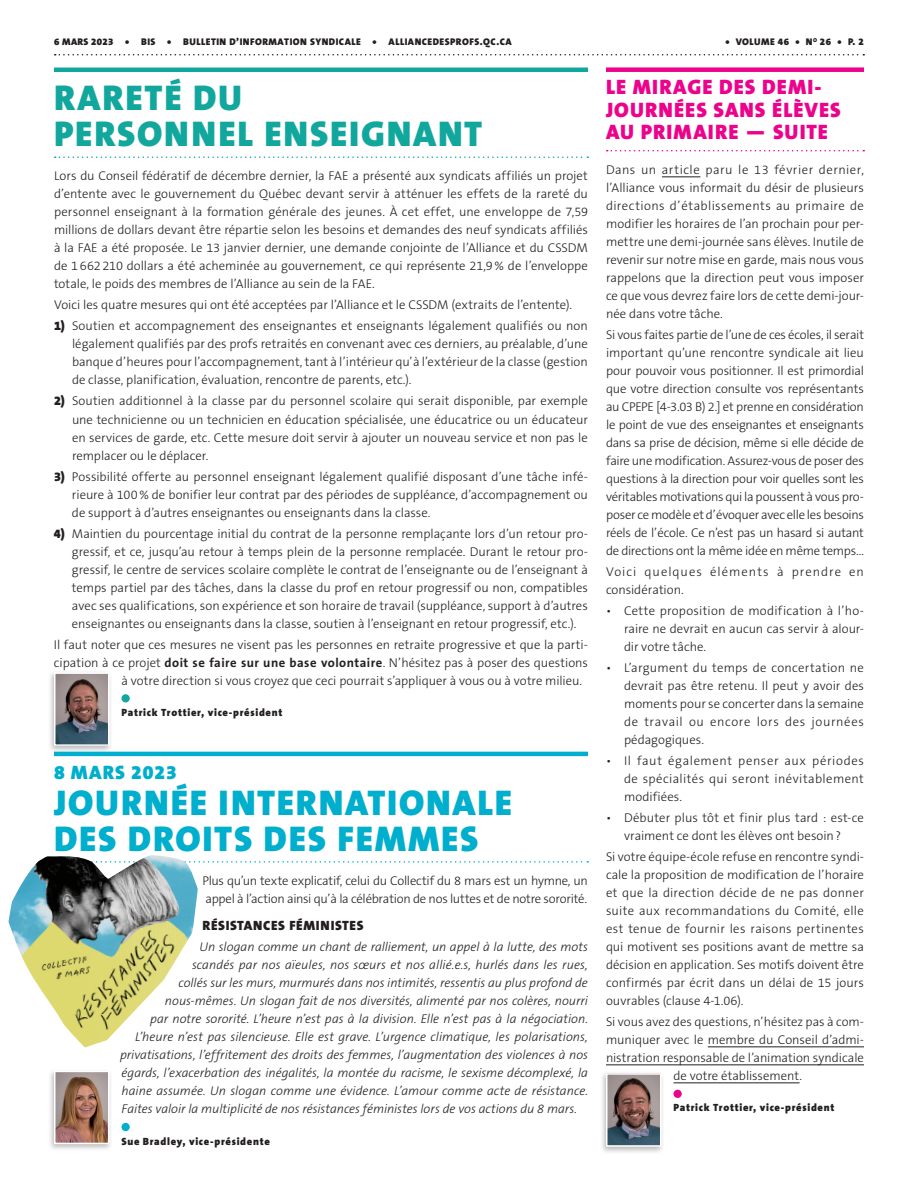
<style>
.page{position:relative;width:918px;height:1188px;background:#fff}
.page>*{position:absolute;margin:0;border:0;box-sizing:border-box;transform-origin:0 0}
.t1{font:900 36px/36px "The Sans B9";letter-spacing:.05em;color:#00aecd}
.t2{font:900 36px/36px "The Sans B9";letter-spacing:.05em;color:#12a79d}
.t3{font:900 21px/22.5px "The Sans B9";letter-spacing:.05em;color:#ed028c}
.t4{font:900 19.5px "The Sans B9";letter-spacing:.05em;color:#00aecd}
.t5{font:900 13.5px "The Sans B9";letter-spacing:.05em;color:#231f20}
.t6{font:300 12.75px/18px "The Sans B3";color:#231f20;text-align:justify}
.t7{font:italic 300 12.75px "The Sans B3";color:#231f20}
.t8{font:300 12.75px/18px "The Sans B3";letter-spacing:-.02em;color:#231f20}
.t9{font:300 12.75px/18px "The Sans B3";letter-spacing:.075em;color:#231f20}
.t10{font:900 10.5px "The Sans B9";letter-spacing:.07em;color:#231f20}
.t11{font:900 9.75px "The Sans B9";letter-spacing:.05em;color:#231f20}
.s1{font-family:"The Sans B9";font-weight:900}
.s2{font-family:"The Sans B7";font-weight:700}
</style>
<div class="page">
<hr style="left:54px;top:68px;width:534px;height:4px;background:#12a79d">
<svg style="left:55px;top:156px;width:533px;height:2px"></svg>
<div style="left:122px;top:694px;width:8px;height:8px;background:#12a79d;border-radius:50%"></div>
<svg style="left:55px;top:54px;width:809px;height:2px"></svg>
<div style="left:47px;top:670px;width:66px;height:84px;background:#231f20;opacity:.3"></div>
<img style="left:57px;top:675px;width:50px;height:68px">
<div style="left:54px;top:672px;width:56px;height:74px;border:2px solid #fff"></div>
<div style="left:606px;top:67px;width:258px;height:5px;background:#ed028c"></div>
<svg style="left:607px;top:150px;width:257px;height:1px"></svg>
<hr style="left:662px;top:177px;width:38px;height:1px;background:#231f20">
<hr style="left:708px;top:1047px;width:156px;height:1px;background:#231f20">
<hr style="left:606px;top:1065px;width:258px;height:1px;background:#231f20">
<hr style="left:674px;top:1083px;width:126px;height:1px;background:#231f20">
<div style="left:674px;top:1090px;width:8px;height:8px;background:#ed028c;border-radius:50%"></div>
<hr style="left:54px;top:752px;width:534px;height:4px;background:#00aecd">
<svg style="left:198px;top:861px;width:390px;height:2px"></svg>
<div style="left:122px;top:1123px;width:8px;height:8px;background:#00aecd;border-radius:50%"></div>
<div style="left:599px;top:1071px;width:66px;height:83px;background:#231f20;opacity:.3"></div>
<img style="left:609px;top:1076px;width:50px;height:68px">
<div style="left:606px;top:1073px;width:56px;height:74px;border:2px solid #fff"></div>
<img style="left:9px;top:855px;width:189px;height:192px">
<div style="left:47px;top:1068px;width:66px;height:84px;background:#231f20;opacity:.3"></div>
<img style="left:57px;top:1074px;width:50px;height:67px">
<div style="left:54px;top:1071px;width:56px;height:73px;border:2px solid #fff"></div>
<p class="t11" style="left:54px;top:36px;width:459px">6 MARS 2023 • BIS • BULLETIN D’INFORMATION SYNDICALE • ALLIANCEDESPROFS.QC.CA</p>
<p class="t11" style="left:725px;top:36px;width:140px">• VOLUME 46 • N<sup>O</sup> 26 • P. 2</p>
<h2 class="t3" style="left:606px;top:77px;width:236px">LE MIRAGE DES DEMI-<br>JOURNÉES SANS ÉLÈVES<br>AU PRIMAIRE — SUITE</h2>
<p class="t6" style="left:606px;top:161px;width:260px">Dans un article paru le 13 février dernier, l’Alliance vous informait du désir de plusieurs directions d’établissements au primaire de modifier les horaires de l’an prochain pour per&shy;mettre une demi-journée sans élèves. Inutile de revenir sur notre mise en garde, mais nous vous rappelons que la direction peut vous imposer ce que vous devrez faire lors de cette demi-jour&shy;née dans votre tâche.</p>
<p class="t6" style="left:606px;top:326px;width:260px">Si vous faites partie de l’une de ces écoles, il serait important qu’une rencontre syndicale ait lieu pour pouvoir vous positionner. Il est primordial que votre direction consulte vos représentants au CPEPE [4-3.03 B) 2.] et prenne en considération le point de vue des enseignantes et enseignants dans sa prise de décision, même si elle décide de faire une modification. Assurez-vous de poser des questions à la direction pour voir quelles sont les véritables motivations qui la poussent à vous pro&shy;poser ce modèle et d’évoquer avec elle les besoins réels de l’école. Ce n’est pas un hasard si autant de directions ont la même idée en même temps…</p>
<p class="t9" style="left:606px;top:563px;width:260px">Voici quelques éléments à prendre en considération.</p>
<p class="t6" style="left:624px;top:602px;width:242px;text-indent:-18px">• Cette proposition de modification à l’ho&shy;raire ne devrait en aucun cas servir à alour&shy;dir votre tâche.</p>
<p class="t6" style="left:624px;top:659px;width:242px;text-indent:-18px">• L’argument du temps de concertation ne devrait pas être retenu. Il peut y avoir des moments pour se concerter dans la semaine de travail ou encore lors des journées pédagogiques.</p>
<p class="t6" style="left:624px;top:752px;width:242px;text-indent:-18px">• Il faut également penser aux périodes de spécialités qui seront inévitablement modifiées.</p>
<p class="t6" style="left:606px;top:809px;width:259px;text-align:center">• Débuter plus tôt et finir plus tard : est-ce vraiment ce dont les élèves ont besoin?</p>
<p class="t6" style="left:606px;top:848px;width:260px">Si votre équipe-école refuse en rencontre syndi&shy;cale la proposition de modification de l’horaire et que la direction décide de ne pas donner suite aux recommandations du Comité, elle est tenue de fournir les raisons pertinentes qui motivent ses positions avant de mettre sa décision en application. Ses motifs doivent être confirmés par écrit dans un délai de 15 jours ouvrables (clause 4-1.06).</p>
<p class="t6" style="left:606px;top:1013px;width:260px;text-align:center">Si vous avez des questions, n’hésitez pas à com&shy;muniquer avec le membre du Conseil d’admi&shy;nistration responsable de l’animation syndicale de votre établissement.</p>
<p class="t10" style="left:673px;top:1102px;width:162px">Patrick Trottier, vice-président</p>
<h1 class="t2" style="left:54px;top:81px;width:430px">RARETÉ DU<br>PERSONNEL ENSEIGNANT</h1>
<p class="t6" style="left:54px;top:168px;width:536px">Lors du Conseil fédératif de décembre dernier, la FAE a présenté aux syndicats affiliés un projet d’entente avec le gouvernement du Québec devant servir à atténuer les effets de la rareté du personnel enseignant à la formation générale des jeunes. À cet effet, une enveloppe de 7,59 millions de dollars devant être répartie selon les besoins et demandes des neuf syndicats affiliés à la FAE a été proposée. Le 13 janvier dernier, une demande conjointe de l’Alliance et du CSSDM de 1662210 dollars a été acheminée au gouvernement, ce qui représente 21,9% de l’enveloppe totale, le poids des membres de l’Alliance au sein de la FAE.</p>
<p class="t6" style="left:54px;top:297px;width:520px">Voici les quatre mesures qui ont été acceptées par l’Alliance et le CSSDM (extraits de l’entente).</p>
<p class="t6" style="left:72px;top:318px;width:517px;text-indent:-18px"><span class="s1">1)</span> Soutien et accompagnement des enseignantes et enseignants légalement qualifiés ou non légalement qualifiés par des profs retraités en convenant avec ces derniers, au préalable, d’une banque d’heures pour l’accompagnement, tant à l’intérieur qu’à l’extérieur de la classe (gestion de classe, planification, évaluation, rencontre de parents, etc.).</p>
<p class="t6" style="left:72px;top:393px;width:517px;text-indent:-18px"><span class="s1">2)</span> Soutien additionnel à la classe par du personnel scolaire qui serait disponible, par exemple une technicienne ou un technicien en éducation spécialisée, une éducatrice ou un éducateur en services de garde, etc. Cette mesure doit servir à ajouter un nouveau service et non pas le remplacer ou le déplacer.</p>
<p class="t6" style="left:72px;top:468px;width:518px;text-indent:-18px"><span class="s1">3)</span> Possibilité offerte au personnel enseignant légalement qualifié disposant d’une tâche infé&shy;rieure à 100% de bonifier leur contrat par des périodes de suppléance, d’accompagnement ou de support à d’autres enseignantes ou enseignants dans la classe.</p>
<p class="t6" style="left:72px;top:525px;width:518px;text-indent:-18px"><span class="s1">4)</span> Maintien du pourcentage initial du contrat de la personne remplaçante lors d’un retour pro&shy;gressif, et ce, jusqu’au retour à temps plein de la personne remplacée. Durant le retour pro&shy;gressif, le centre de services scolaire complète le contrat de l’enseignante ou de l’enseignant à temps partiel par des tâches, dans la classe du prof en retour progressif ou non, compatibles avec ses qualifications, son expérience et son horaire de travail (suppléance, support à d’autres enseignantes ou enseignants dans la classe, soutien à l’enseignant en retour progressif, etc.).</p>
<p class="t6" style="left:54px;top:636px;width:535px">Il faut noter que ces mesures ne visent pas les personnes en retraite progressive et que la parti-</p>
<p class="t6" style="left:54px;top:654px;width:536px">cipation à ce projet <span class="s2">doit se faire sur une base volontaire</span>. N’hésitez pas à poser des questions</p>
<p class="t6" style="left:121px;top:672px;width:462px">à votre direction si vous croyez que ceci pourrait s’appliquer à vous ou à votre milieu.</p>
<p class="t10" style="left:121px;top:707px;width:162px">Patrick Trottier, vice-président</p>
<h3 class="t4" style="left:54px;top:762px;width:124px">8 MARS 2023</h3>
<h1 class="t1" style="left:54px;top:786px;width:460px">JOURNÉE INTERNATIONALE<br>DES DROITS DES FEMMES</h1>
<p class="t8" style="left:202px;top:872px;width:387px">Plus qu’un texte explicatif, celui du Collectif du 8 mars est un hymne, un appel à l’action ainsi qu’à la célébration de nos luttes et de notre sororité.</p>
<p class="t5" style="left:202px;top:918px;width:163px">RÉSISTANCES FÉMINISTES</p>
<p class="t7" style="left:200px;top:940px;width:390px">Un slogan comme un chant de ralliement, un appel à la lutte, des mots</p>
<p class="t7" style="left:192px;top:958px;width:397px">scandés par nos aïeules, nos sœurs et nos allié.e.s, hurlés dans les rues,</p>
<p class="t7" style="left:179px;top:976px;width:411px">collés sur les murs, murmurés dans nos intimités, ressentis au plus profond de</p>
<p class="t7" style="left:165px;top:994px;width:425px">nous-mêmes. Un slogan fait de nos diversités, alimenté par nos colères, nourri</p>
<p class="t7" style="left:150px;top:1012px;width:440px">par notre sororité. L’heure n’est pas à la division. Elle n’est pas à la négociation.</p>
<p class="t7" style="left:135px;top:1030px;width:454px">L’heure n’est pas silencieuse. Elle est grave. L’urgence climatique, les polarisations,</p>
<p class="t7" style="left:120px;top:1048px;width:470px">privatisations, l’effritement des droits des femmes, l’augmentation des violences à nos</p>
<p class="t7" style="left:122px;top:1066px;width:468px">égards, l’exacerbation des inégalités, la montée du racisme, le sexisme décomplexé, la</p>
<p class="t7" style="left:122px;top:1084px;width:468px">haine assumée. Un slogan comme une évidence. L’amour comme acte de résistance.</p>
<p class="t7" style="left:122px;top:1102px;width:457px">Faites valoir la multiplicité de nos résistances féministes lors de vos actions du 8 mars.</p>
<p class="t10" style="left:121px;top:1135px;width:150px">Sue Bradley, vice-présidente</p>
</div>
